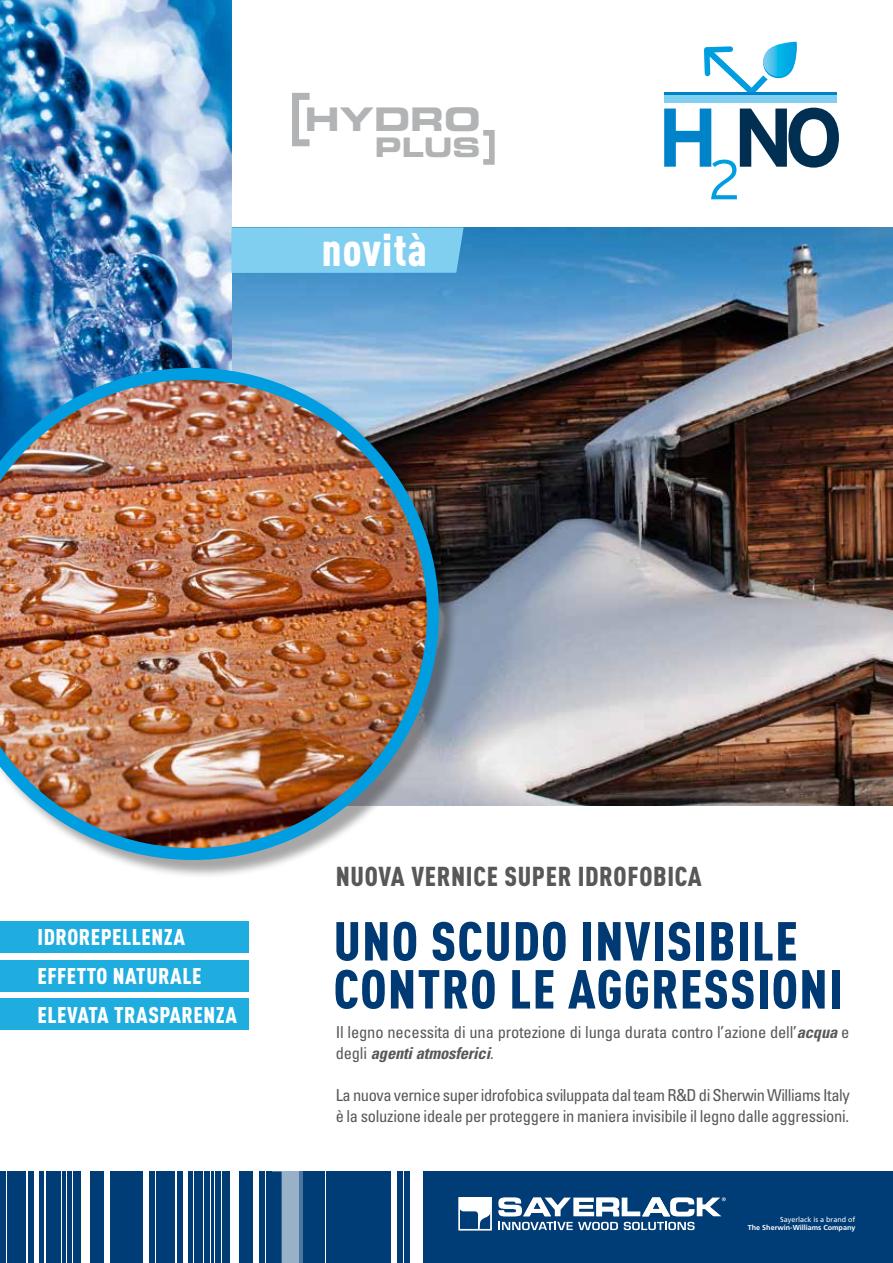
<style>
.page{position:relative;width:893px;height:1263px;background:#fff}
.page>*{position:absolute;margin:0;border:0;box-sizing:border-box;transform-origin:0 0}
.t1{font:900 54px/48px "DIN Cond";letter-spacing:.025em;color:#003a74}
.t2{font:900 45px "DIN Cond";letter-spacing:.025em;color:#fff}
.t3{font:32.55px "Eurostile Bold Extended Two";color:#b1b3b4}
.t4{font:900 27px "DIN Cond";letter-spacing:.025em;color:#58585a}
.t5{font:26.85px "Eurostile Bold Extended Two";color:#b1b3b4}
.t6{font:900 22.5px/39px "DIN Cond";letter-spacing:.025em;color:#fff}
.t7{font:condensed 16.5px/21px "Univers";letter-spacing:-.015em;color:#58585a}
.t8{font:700 7.2px "Frutiger";color:#fff}
.t9{font:7.2px "Frutiger";color:#fff}
.s1{font-weight:700;font-style:italic}
</style>
<div class="page">
<img style="left:231px;top:227px;width:662px;height:579px">
<img style="left:0;top:0;width:231px;height:368px">
<div style="left:231px;top:227px;width:233px;height:46px;background:#81cff0"></div>
<div style="left:423px;top:1171px;width:470px;height:92px;background:#003c76"></div>
<div style="left:282px;top:1171px;width:20px;height:92px;background:#99b1c8"></div>
<div style="left:377px;top:1171px;width:14px;height:92px;background:#003c76"></div>
<div style="left:299px;top:1171px;width:14px;height:92px;background:#4d769f"></div>
<div style="left:397px;top:1171px;width:5px;height:92px;background:#003c76"></div>
<div style="left:319px;top:1171px;width:5px;height:92px;background:#003c76"></div>
<div style="left:404px;top:1171px;width:6px;height:92px;background:#003c76"></div>
<div style="left:326px;top:1171px;width:6px;height:92px;background:#003c76"></div>
<div style="left:90px;top:1171px;width:14px;height:92px;background:#003c76"></div>
<div style="left:110px;top:1171px;width:6px;height:92px;background:#003c76"></div>
<div style="left:0;top:1171px;width:6px;height:92px;background:#003c76"></div>
<div style="left:7px;top:1171px;width:6px;height:92px;background:#003c76"></div>
<div style="left:12px;top:1171px;width:11px;height:92px;background:#003c76"></div>
<hr style="left:23px;top:1171px;width:3px;height:92px;background:#003c76">
<hr style="left:69px;top:1171px;width:3px;height:92px;background:#003c76">
<hr style="left:28px;top:1171px;width:3px;height:92px;background:#003c76">
<hr style="left:31px;top:1171px;width:3px;height:92px;background:#003c76">
<hr style="left:39px;top:1171px;width:3px;height:92px;background:#003c76">
<hr style="left:41px;top:1171px;width:3px;height:92px;background:#003c76">
<div style="left:46px;top:1171px;width:8px;height:92px;background:#003c76"></div>
<hr style="left:55px;top:1171px;width:1px;height:92px;background:#003c76">
<div style="left:74px;top:1171px;width:7px;height:92px;background:#003c76"></div>
<hr style="left:57px;top:1171px;width:4px;height:92px;background:#003c76">
<hr style="left:67px;top:1171px;width:2px;height:92px;background:#003c76">
<hr style="left:63px;top:1171px;width:1px;height:92px;background:#003c76">
<hr style="left:64px;top:1171px;width:1px;height:92px;background:#003c76">
<div style="left:112px;top:1171px;width:20px;height:92px;background:#003c76"></div>
<div style="left:239px;top:1171px;width:14px;height:92px;background:#003c76"></div>
<div style="left:129px;top:1171px;width:14px;height:92px;background:#003c76"></div>
<div style="left:259px;top:1171px;width:5px;height:92px;background:#003c76"></div>
<div style="left:149px;top:1171px;width:6px;height:92px;background:#003c76"></div>
<div style="left:266px;top:1171px;width:6px;height:92px;background:#003c76"></div>
<div style="left:156px;top:1171px;width:6px;height:92px;background:#003c76"></div>
<svg style="left:272px;top:1171px;width:10px;height:92px"></svg>
<div style="left:161px;top:1171px;width:11px;height:92px;background:#003c76"></div>
<hr style="left:172px;top:1171px;width:3px;height:92px;background:#003c76">
<hr style="left:218px;top:1171px;width:3px;height:92px;background:#003c76">
<hr style="left:177px;top:1171px;width:3px;height:92px;background:#003c76">
<hr style="left:180px;top:1171px;width:2px;height:92px;background:#003c76">
<hr style="left:188px;top:1171px;width:3px;height:92px;background:#003c76">
<hr style="left:190px;top:1171px;width:3px;height:92px;background:#003c76">
<div style="left:195px;top:1171px;width:8px;height:92px;background:#003c76"></div>
<hr style="left:204px;top:1171px;width:1px;height:92px;background:#003c76">
<div style="left:222px;top:1171px;width:8px;height:92px;background:#003c76"></div>
<hr style="left:205px;top:1171px;width:1px;height:92px;background:#003c76">
<hr style="left:206px;top:1171px;width:4px;height:92px;background:#003c76">
<hr style="left:216px;top:1171px;width:2px;height:92px;background:#003c76">
<hr style="left:211px;top:1171px;width:2px;height:92px;background:#003c76">
<hr style="left:213px;top:1171px;width:1px;height:92px;background:#003c76">
<div style="left:328px;top:1171px;width:59px;height:92px;background:#003c76"></div>
<div style="left:303px;top:1171px;width:15px;height:92px;background:#003c76"></div>
<div style="left:0;top:370px;width:457px;height:508px;background:#000;opacity:.35"></div>
<img style="left:0;top:368px;width:439px;height:492px">
<svg style="left:699px;top:42px;width:98px;height:51px"></svg>
<svg style="left:664px;top:108px;width:175px;height:91px"></svg>
<div style="left:664px;top:95px;width:173px;height:8px;background:#81cff0"></div>
<hr style="left:664px;top:93px;width:173px;height:2px;background:#0081c7">
<svg style="left:292px;top:93px;width:18px;height:53px"></svg>
<svg style="left:483px;top:130px;width:12px;height:35px"></svg>
<svg style="left:498px;top:1222px;width:120px;height:8px"></svg>
<svg style="left:624px;top:1222px;width:71px;height:8px"></svg>
<svg style="left:498px;top:1197px;width:228px;height:19px"></svg>
<svg style="left:461px;top:1200px;width:28px;height:27px"></svg>
<div style="left:458px;top:1197px;width:34px;height:33px;border:2px solid #fff"></div>
<div style="left:459px;top:1197px;width:32px;height:33px;border:1px solid #fff"></div>
<div style="left:0;top:921px;width:248px;height:31px;background:#1fade0"></div>
<div style="left:0;top:960px;width:248px;height:31px;background:#1fade0"></div>
<div style="left:0;top:998px;width:248px;height:32px;background:#1fade0"></div>
<h3 class="t3" style="left:305px;top:97px;width:177px">HYDRO</h3>
<h3 class="t5" style="left:375px;top:129px;width:107px">PLUS</h3>
<h2 class="t2" style="left:322px;top:222px;width:107px">novità</h2>
<h3 class="t6" style="left:38px;top:917px;width:201px">IDROREPELLENZA<br>EFFETTO NATURALE<br>ELEVATA TRASPARENZA</h3>
<h3 class="t4" style="left:336px;top:860px;width:368px">NUOVA VERNICE SUPER IDROFOBICA</h3>
<h1 class="t1" style="left:334px;top:915px;width:510px">UNO SCUDO INVISIBILE<br>CONTRO LE AGGRESSIONI</h1>
<p class="t7" style="left:336px;top:1021px;width:515px">Il legno necessita di una protezione di lunga durata contro l’azione dell’<span class="s1">acqua</span> e degli <span class="s1">agenti atmosferici</span>.</p>
<p class="t7" style="left:336px;top:1084px;width:515px">La nuova vernice super idrofobica sviluppata dal team R&amp;D di Sherwin Williams Italy è la soluzione ideale per proteggere in maniera invisibile il legno dalle aggressioni.</p>
<p class="t9" style="left:780px;top:1215px;width:77px">Sayerlack is a brand of</p>
<p class="t8" style="left:748px;top:1223px;width:109px">The Sherwin-Williams Company</p>
</div>
